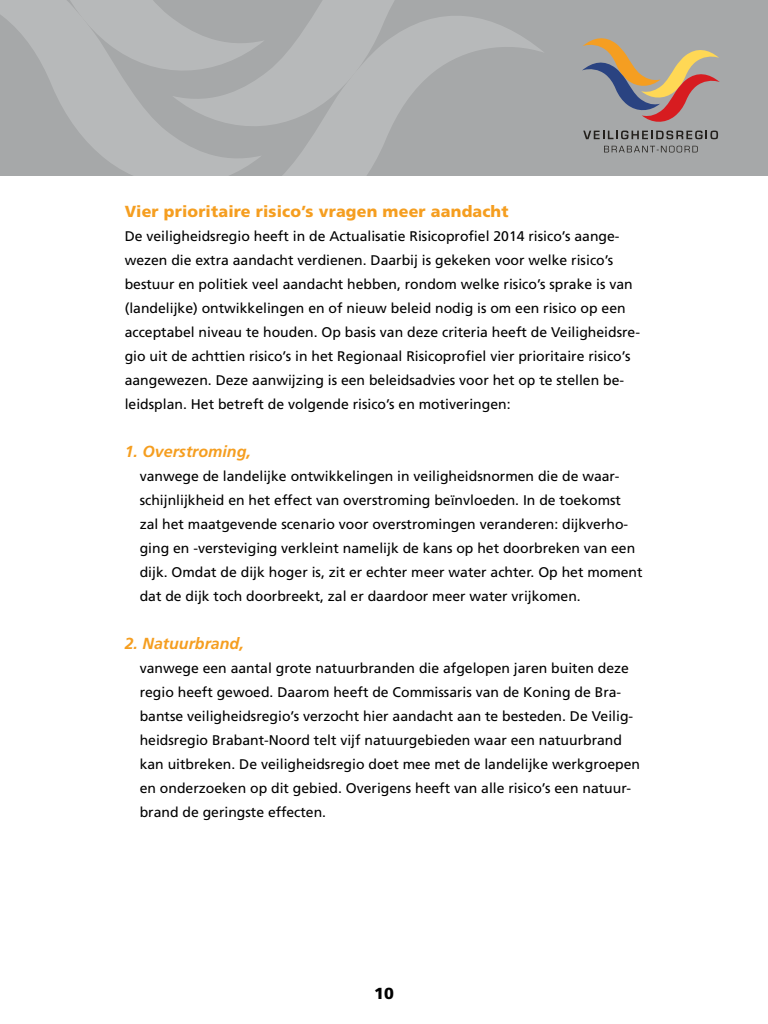
<style>
.page{position:relative;width:768px;height:1024px;background:#fff}
.page>*{position:absolute;margin:0;border:0;box-sizing:border-box;transform-origin:0 0}
.t1{font:900 16px "Frutiger LT";letter-spacing:.01em;color:#f59e20}
.t2{font:italic 700 16px "Frutiger LT";color:#f59e20}
.t3{font:900 16px "Frutiger LT";color:#000}
.t4{font:14px/24px "Frutiger LT";color:#000}
</style>
<div class="page">
<div style="left:0;top:0;width:768px;height:176px;background:#a6a8a9"></div>
<svg style="left:582px;top:38px;width:138px;height:84px"></svg>
<svg style="left:583px;top:131px;width:135px;height:8px"></svg>
<svg style="left:604px;top:146px;width:94px;height:6px"></svg>
<svg style="left:0;top:0;width:175px;height:176px;fill:#b7b9ba"></svg>
<svg style="left:175px;top:0;width:368px;height:176px"></svg>
<p class="t1" style="left:125px;top:202px;width:385px">Vier prioritaire risico’s vragen meer aandacht</p>
<p class="t4" style="left:125px;top:224px;width:517px">De veiligheidsregio heeft in de Actualisatie Risicoprofiel 2014 risico’s aange&shy;wezen die extra aandacht verdienen. Daarbij is gekeken voor welke risico’s bestuur en politiek veel aandacht hebben, rondom welke risico’s sprake is van (landelijke) ontwikkelingen en of nieuw beleid nodig is om een risico op een acceptabel niveau te houden. Op basis van deze criteria heeft de Veiligheidsre&shy;gio uit de achttien risico’s in het Regionaal Risicoprofiel vier prioritaire risico’s aangewezen. Deze aanwijzing is een beleidsadvies voor het op te stellen be&shy;leidsplan. Het betreft de volgende risico’s en motiveringen:</p>
<p class="t2" style="left:125px;top:442px;width:128px">1. Overstroming,</p>
<p class="t4" style="left:140px;top:464px;width:504px">vanwege de landelijke ontwikkelingen in veiligheidsnormen die de waar&shy;schijnlijkheid en het effect van overstroming beïnvloeden. In de toekomst zal het maatgevende scenario voor overstromingen veranderen: dijkverho&shy;ging en -versteviging verkleint namelijk de kans op het doorbreken van een dijk. Omdat de dijk hoger is, zit er echter meer water achter. Op het moment dat de dijk toch doorbreekt, zal er daardoor meer water vrijkomen.</p>
<p class="t2" style="left:125px;top:634px;width:121px">2. Natuurbrand,</p>
<p class="t4" style="left:140px;top:656px;width:502px">vanwege een aantal grote natuurbranden die afgelopen jaren buiten deze regio heeft gewoed. Daarom heeft de Commissaris van de Koning de Bra&shy;bantse veiligheidsregio’s verzocht hier aandacht aan te besteden. De Veilig&shy;heidsregio Brabant-Noord telt vijf natuurgebieden waar een natuurbrand kan uitbreken. De veiligheidsregio doet mee met de landelijke werkgroepen en onderzoeken op dit gebied. Overigens heeft van alle risico’s een natuur&shy;brand de geringste effecten.</p>
<p class="t3" style="left:374px;top:984px;width:21px">10</p>
</div>
